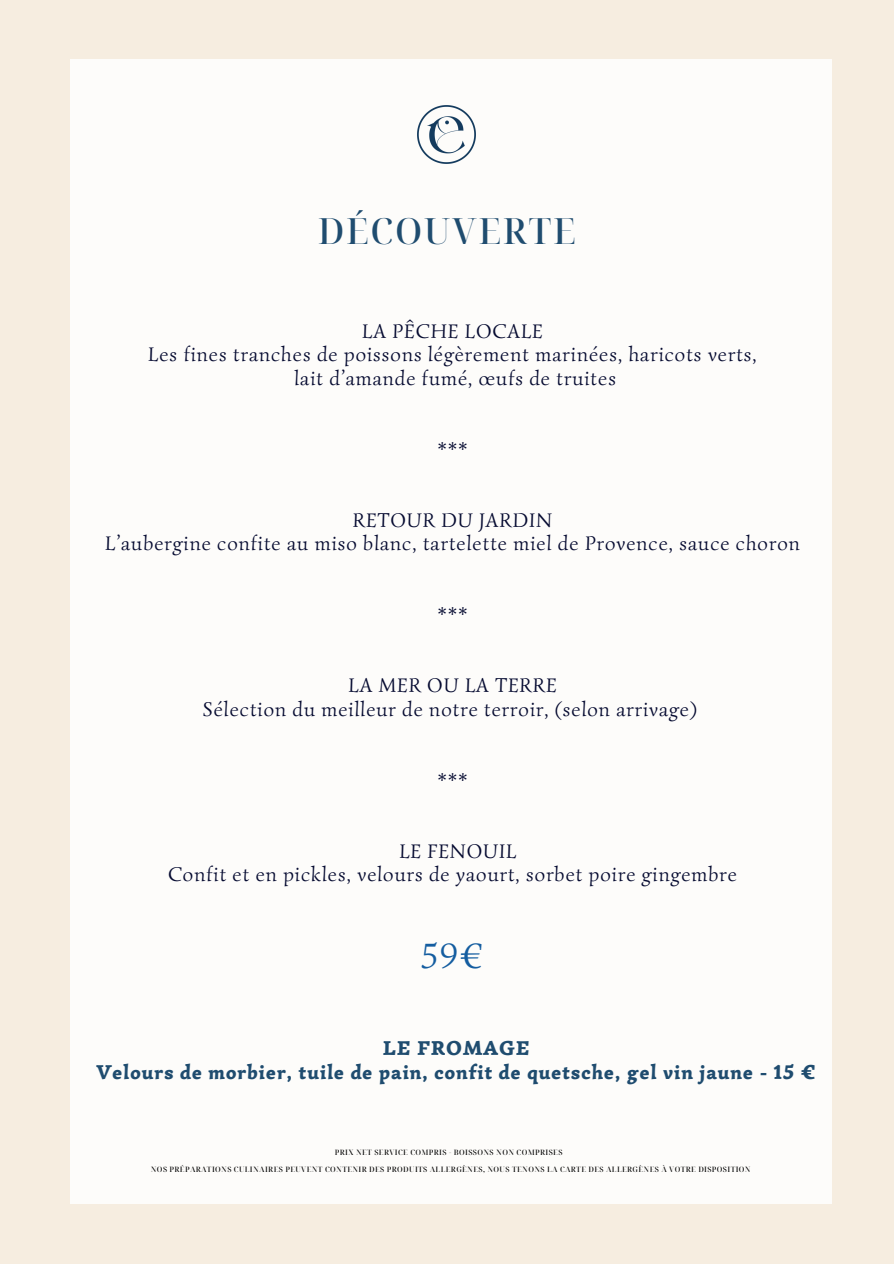
<style>
.page{position:relative;width:894px;height:1264px;background:#fff}
.page>*{position:absolute;margin:0;border:0;box-sizing:border-box;transform-origin:0 0}
.t1{font:500 36px "Noto Serif Display";letter-spacing:.05em;color:#1f4c6f}
.t2{font:36px "Simonetta";color:#145da0}
.t3{font:20.25px/23.7px "Simonetta";letter-spacing:.05em;color:#050a30;text-align:center}
.t4{font:900 20.25px/23.7px "Simonetta";letter-spacing:.05em;color:#1f4c6f;text-align:center}
.t5{font:500 7.5px "Noto Serif Display";letter-spacing:.05em;color:#000}
</style>
<div class="page">
<div style="left:0;top:0;width:893px;height:1263px;background:#f6ede0"></div>
<div style="left:70px;top:60px;width:761px;height:1143px;background:#fff"></div>
<img style="left:418px;top:106px;width:57px;height:57px">
<h1 class="t1" style="left:317px;top:205px;width:259px">DÉCOUVERTE</h1>
<p class="t3" style="left:148px;top:319px;width:610px">LA PÊCHE LOCALE<br>Les fines tranches de poissons légèrement marinées, haricots verts, lait d’amande fumé, œufs de truites</p>
<p class="t3" style="left:437px;top:437px;width:31px">***</p>
<p class="t3" style="left:105px;top:508px;width:695px">RETOUR DU JARDIN<br>L’aubergine confite au miso blanc, tartelette miel de Provence, sauce choron</p>
<p class="t3" style="left:437px;top:602px;width:31px">***</p>
<p class="t3" style="left:203px;top:673px;width:495px">LA MER OU LA TERRE<br>Sélection du meilleur de notre terroir, (selon arrivage)</p>
<p class="t3" style="left:437px;top:768px;width:31px">***</p>
<p class="t3" style="left:168px;top:839px;width:570px">LE FENOUIL<br>Confit et en pickles, velours de yaourt, sorbet poire gingembre</p>
<h1 class="t2" style="left:421px;top:933px;width:63px">59€</h1>
<p class="t4" style="left:97px;top:1036px;width:720px">LE FROMAGE<br>Velours de morbier, tuile de pain, confit de quetsche, gel vin jaune - 15 €</p>
<p class="t5" style="left:335px;top:1146px;width:229px">PRIX NET SERVICE COMPRIS - BOISSONS NON COMPRISES</p>
<h4 class="t5" style="left:151px;top:1164px;width:601px">NOS PRÉPARATIONS CULINAIRES PEUVENT CONTENIR DES PRODUITS ALLERGÈNES, NOUS TENONS LA CARTE DES ALLERGÈNES À VOTRE DISPOSITION</h4>
</div>
